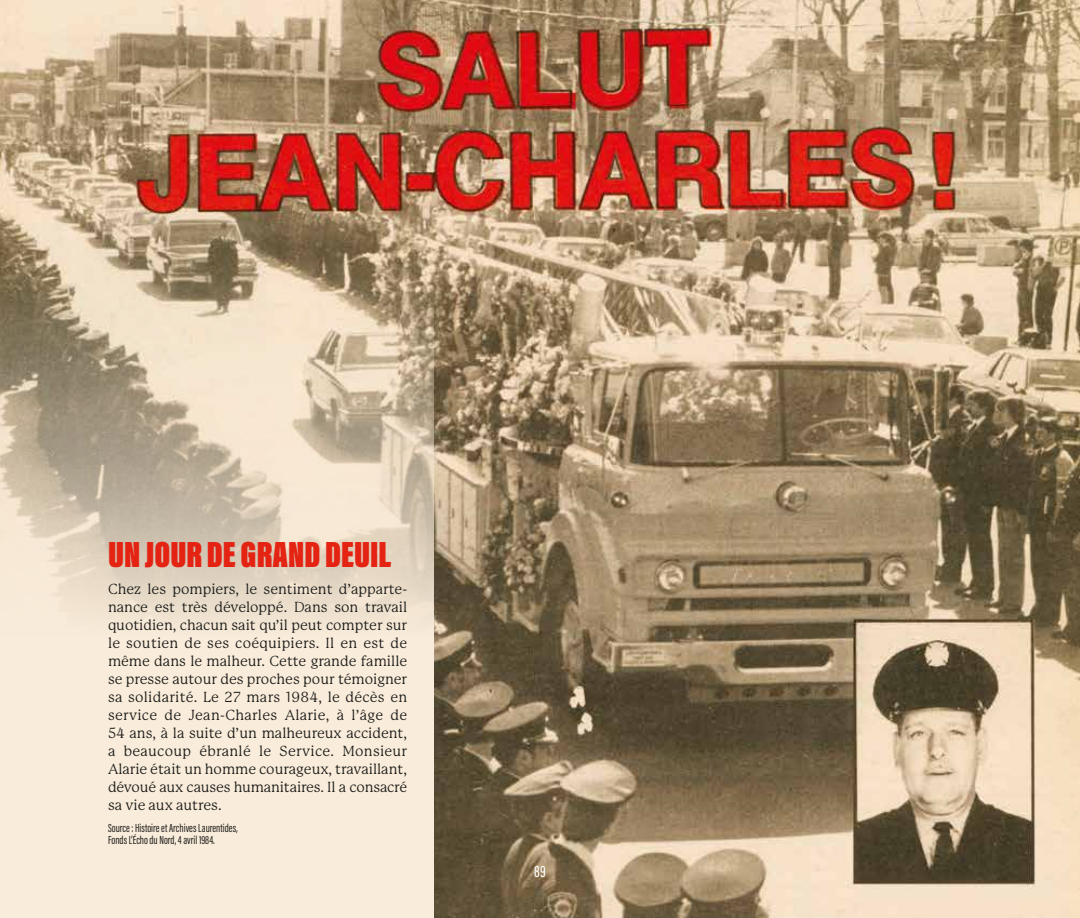
<style>
.page{position:relative;width:1080px;height:918px;background:#fff}
.page>*{position:absolute;margin:0;border:0;box-sizing:border-box;transform-origin:0 0}
.t1{font:900 37.5px "Acumin Pro Extra Cond";color:#e42313}
.t2{font:500 16.5px "Acumin Pro Extra Cond";color:#fff}
.t3{font:14.25px/18px "P22 Mackinac Pro";letter-spacing:-.01em;color:#1d1d1b;text-align:justify}
.t4{font:12px/12px "Acumin Pro Extra Cond";color:#1d1d1b}
</style>
<div class="page">
<img style="left:0;top:0;width:1080px;height:918px">
<svg style="left:0;top:221px;width:434px;height:697px;background:#e0d1bc"></svg>
<h1 class="t1" style="left:108px;top:532px;width:285px">UN JOUR DE GRAND DEUIL</h1>
<p class="t3" style="left:108px;top:580px;width:301px">Chez les pompiers, le sentiment d’apparte&shy;nance est très développé. Dans son travail quotidien, chacun sait qu’il peut compter sur le soutien de ses coéquipiers. Il en est de même dans le malheur. Cette grande famille se presse autour des proches pour témoigner sa solidarité. Le 27 mars 1984, le décès en service de Jean-Charles Alarie, à l’âge de 54 ans, à la suite d’un malheureux accident, a beaucoup ébranlé le Service. Monsieur Alarie était un homme courageux, travaillant, dévoué aux causes humanitaires. Il a consacré sa vie aux autres.</p>
<p class="t4" style="left:108px;top:822px;width:131px">Source: Histoire et Archives Laurentides,<br>Fonds L’Écho du Nord, 4 avril 1984.</p>
<p class="t2" style="left:534px;top:861px;width:13px">89</p>
</div>
